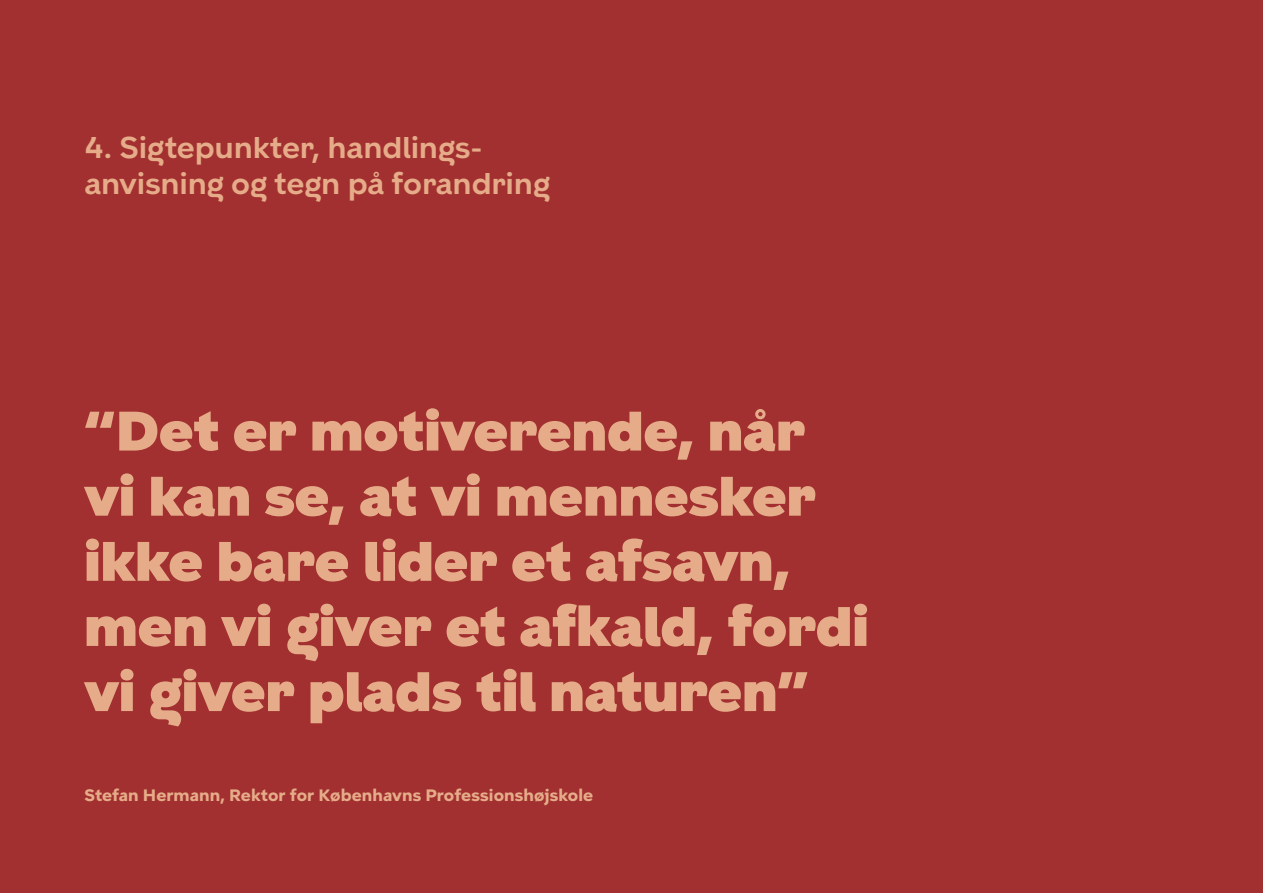
<style>
.page{position:relative;width:1263px;height:893px;background:#a23030}
.page>*{position:absolute;margin:0;border:0;box-sizing:border-box;transform-origin:0 0}
.t1{font:900 55.5px/65.1px "KBH";color:#e6ac89}
.t2{font:600 30px/36px "KBH";letter-spacing:-.005em;color:#e6ac89}
.t3{font:700 16.5px "KBH Tekst";letter-spacing:.005em;color:#e6ac89}
</style>
<div class="page">
<p class="t2" style="left:84px;top:130px;width:467px">4. Sigtepunkter, handlings&shy;anvisning og tegn på forandring</p>
<p class="t1" style="left:84px;top:404px;width:786px">“Det er motiverende, når vi kan se, at vi mennesker ikke bare lider et afsavn, men vi giver et afkald, fordi vi giver plads til naturen”</p>
<p class="t3" style="left:84px;top:789px;width:510px">Stefan Hermann, Rektor for Københavns Professionshøjskole</p>
</div>
